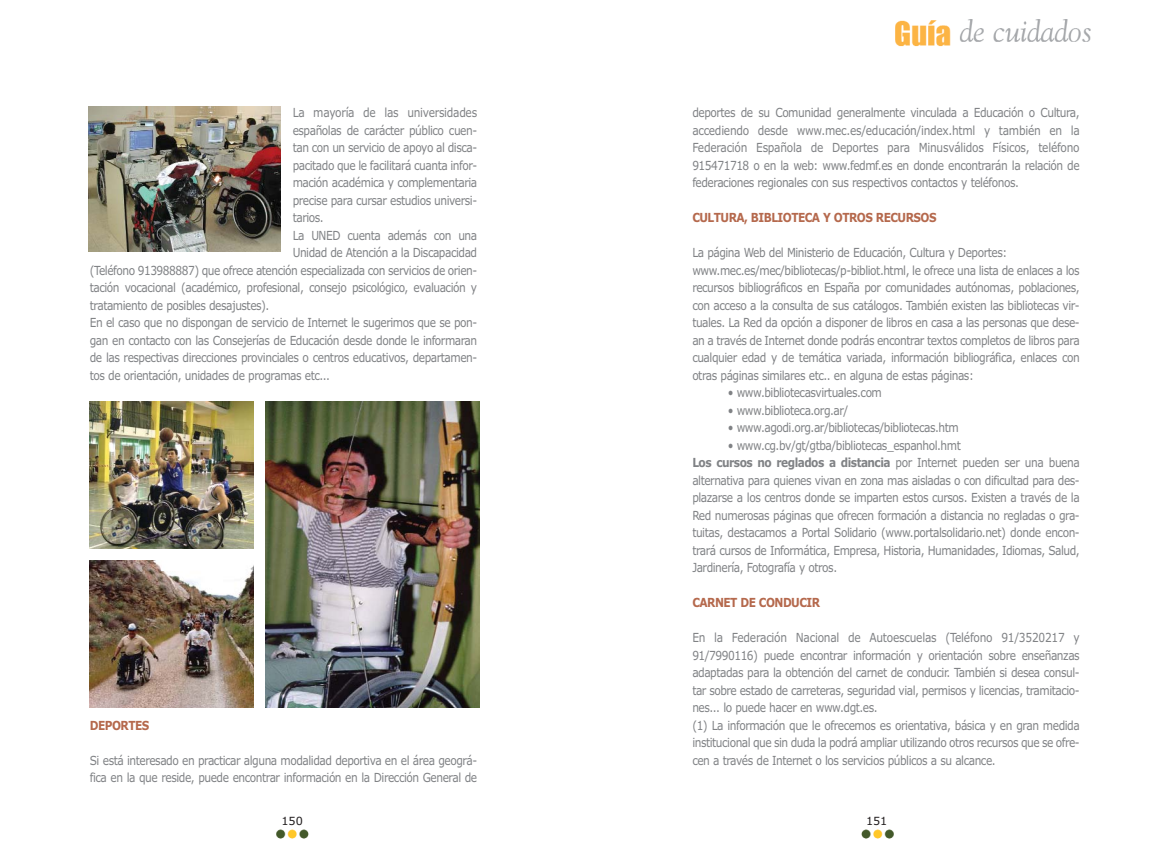
<style>
.page{position:relative;width:1169px;height:850px;background:#fff}
.page>*{position:absolute;margin:0;border:0;box-sizing:border-box;transform-origin:0 0}
.t1{font:12.5px/17.5px "Verdana";letter-spacing:-.045em;color:#808285;scale:.85 1}
.t2{font:700 12.5px "Verdana";letter-spacing:-.05em;color:#b5694d;scale:.85 1}
.t3{font:12.5px "Verdana";letter-spacing:-.025em;color:#808285;scale:.85 1}
.t4{font:11.25px "Verdana";color:#231f20}
.s1{font-weight:700}
</style>
<div class="page">
<img style="left:88px;top:19px;width:1003px;height:820px">
<img style="left:89px;top:106px;width:191px;height:146px">
<img style="left:90px;top:402px;width:163px;height:147px">
<img style="left:90px;top:560px;width:163px;height:147px">
<img style="left:265px;top:402px;width:215px;height:305px">
<p class="t1" style="left:692px;top:105px;width:457px;text-align:justify">deportes de su Comunidad generalmente vinculada a Educación o Cultura, accediendo desde www.mec.es/educación/index.html y también en la Federación Española de Deportes para Minusválidos Físicos, teléfono 915471718 o en la web: www.fedmf.es en donde encontrarán la relación de federaciones regionales con sus respectivos contactos y teléfonos.</p>
<p class="t2" style="left:692px;top:213px;width:289px">CULTURA, BIBLIOTECA Y OTROS RECURSOS</p>
<p class="t1" style="left:692px;top:245px;width:457px">La página Web del Ministerio de Educación, Cultura y Deportes: www.mec.es/mec/bibliotecas/p-bibliot.html, le ofrece una lista de enlaces a los recursos bibliográficos en España por comunidades autónomas, poblaciones, con acceso a la consulta de sus catálogos. También existen las bibliotecas vir&shy;tuales. La Red da opción a disponer de libros en casa a las personas que dese&shy;an a través de Internet donde podrás encontrar textos completos de libros para cualquier edad y de temática variada, información bibliográfica, enlaces con otras páginas similares etc.. en alguna de estas páginas:</p>
<p class="t1" style="left:728px;top:385px;width:183px">• www.bibliotecasvirtuales.com</p>
<p class="t1" style="left:728px;top:402px;width:143px">• www.biblioteca.org.ar/</p>
<p class="t1" style="left:728px;top:420px;width:273px">• www.agodi.org.ar/bibliotecas/bibliotecas.htm</p>
<p class="t1" style="left:692px;top:437px;width:457px;text-indent:35px">• www.cg.bv/gt/gtba/bibliotecas_espanhol.hmt<br><span class="s1">Los cursos no reglados a distancia</span> por Internet pueden ser una buena alternativa para quienes vivan en zona mas aisladas o con dificultad para des&shy;plazarse a los centros donde se imparten estos cursos. Existen a través de la Red numerosas páginas que ofrecen formación a distancia no regladas o gra&shy;tuitas, destacamos a Portal Solidario (www.portalsolidario.net) donde encon&shy;trará cursos de Informática, Empresa, Historia, Humanidades, Idiomas, Salud, Jardinería, Fotografía y otros.</p>
<p class="t2" style="left:692px;top:598px;width:152px">CARNET DE CONDUCIR</p>
<p class="t1" style="left:692px;top:630px;width:457px">En la Federación Nacional de Autoescuelas (Teléfono 91/3520217 y 91/7990116) puede encontrar información y orientación sobre enseñanzas adaptadas para la obtención del carnet de conducir. También si desea consul&shy;tar sobre estado de carreteras, seguridad vial, permisos y licencias, tramitacio&shy;nes... lo puede hacer en www.dgt.es.<br>(1) La información que le ofrecemos es orientativa, básica y en gran medida institucional que sin duda la podrá ampliar utilizando otros recursos que se ofre&shy;cen a través de Internet o los servicios públicos a su alcance.</p>
<p class="t3" style="left:293px;top:108px;width:219px">La mayoría de las universidades</p>
<p class="t1" style="left:293px;top:122px;width:219px">españolas de carácter público cuen-</p>
<p class="t1" style="left:293px;top:140px;width:219px">tan con un servicio de apoyo al disca-</p>
<p class="t1" style="left:293px;top:157px;width:219px">pacitado que le facilitará cuanta infor-</p>
<p class="t1" style="left:293px;top:175px;width:219px">mación académica y complementaria</p>
<p class="t1" style="left:293px;top:192px;width:219px">precise para cursar estudios universi-</p>
<p class="t1" style="left:293px;top:210px;width:38px">tarios.</p>
<p class="t1" style="left:293px;top:227px;width:219px">La UNED cuenta además con una</p>
<p class="t1" style="left:293px;top:245px;width:219px">Unidad de Atención a la Discapacidad</p>
<p class="t1" style="left:90px;top:262px;width:457px">(Teléfono 913988887) que ofrece atención especializada con servicios de orien-</p>
<p class="t1" style="left:90px;top:280px;width:457px">tación vocacional (académico, profesional, consejo psicológico, evaluación y</p>
<p class="t1" style="left:90px;top:297px;width:213px">tratamiento de posibles desajustes).</p>
<p class="t1" style="left:90px;top:315px;width:457px">En el caso que no dispongan de servicio de Internet le sugerimos que se pon-</p>
<p class="t1" style="left:90px;top:332px;width:457px">gan en contacto con las Consejerías de Educación desde donde le informaran</p>
<p class="t1" style="left:90px;top:350px;width:457px">de las respectivas direcciones provinciales o centros educativos, departamen-</p>
<p class="t1" style="left:90px;top:367px;width:284px">tos de orientación, unidades de programas etc...</p>
<p class="t2" style="left:90px;top:720px;width:72px">DEPORTES</p>
<p class="t1" style="left:90px;top:752px;width:457px">Si está interesado en practicar alguna modalidad deportiva en el área geográ&shy;fica en la que reside, puede encontrar información en la Dirección General de</p>
<p class="t4" style="left:281px;top:816px;width:23px">150</p>
<p class="t4" style="left:866px;top:816px;width:23px">151</p>
</div>
